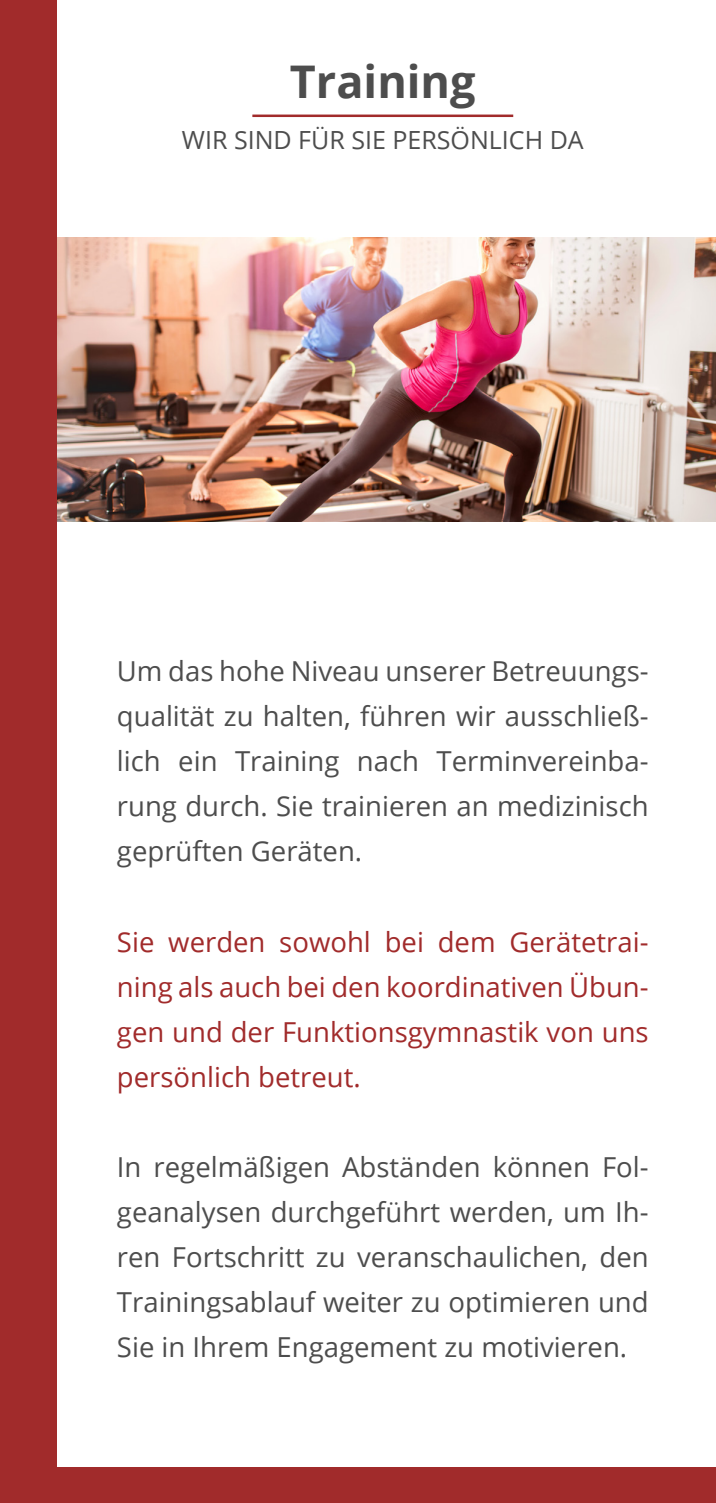
<style>
.page{position:relative;width:716px;height:1503px;background:#fff}
.page>*{position:absolute;margin:0;border:0;box-sizing:border-box;transform-origin:0 0}
.t1{font:700 45px "Open Sans";color:#4d4d4d}
.t2{font:27.5px/45px "Open Sans";color:#4d4d4d;text-align:justify}
.t3{font:27.5px/45px "Open Sans";color:#a12b2b;text-align:justify}
.t4{font:25px "Open Sans";color:#4d4d4d}
</style>
<div class="page">
<div style="left:0;top:1467px;width:716px;height:35px;background:#a12b2b"></div>
<hr style="left:252px;top:114px;width:261px;height:3px;background:#a12b2b">
<img style="left:57px;top:237px;width:659px;height:284px">
<div style="left:7px;top:0;width:50px;height:1495px;background:#a12b2b"></div>
<div style="left:0;top:0;width:7px;height:1495px;background:#a12b2b"></div>
<p class="t1" style="left:290px;top:50px;width:187px">Training</p>
<p class="t4" style="left:182px;top:123px;width:403px">WIR SIND FÜR SIE PERSÖNLICH DA</p>
<p class="t2" style="left:117px;top:648px;width:533px">Um das hohe Niveau unserer Betreuungs&shy;qualität zu halten, führen wir ausschließ&shy;lich ein Training nach Terminvereinba&shy;rung durch. Sie trainieren an medizinisch geprüften Geräten.</p>
<p class="t3" style="left:117px;top:918px;width:533px">Sie werden sowohl bei dem Gerätetrai&shy;ning als auch bei den koordinativen Übun&shy;gen und der Funktionsgymnastik von uns persönlich betreut.</p>
<p class="t2" style="left:117px;top:1143px;width:533px">In regelmäßigen Abständen können Fol&shy;geanalysen durchgeführt werden, um Ih&shy;ren Fortschritt zu veranschaulichen, den Trainingsablauf weiter zu optimieren und Sie in Ihrem Engagement zu motivieren.</p>
</div>
